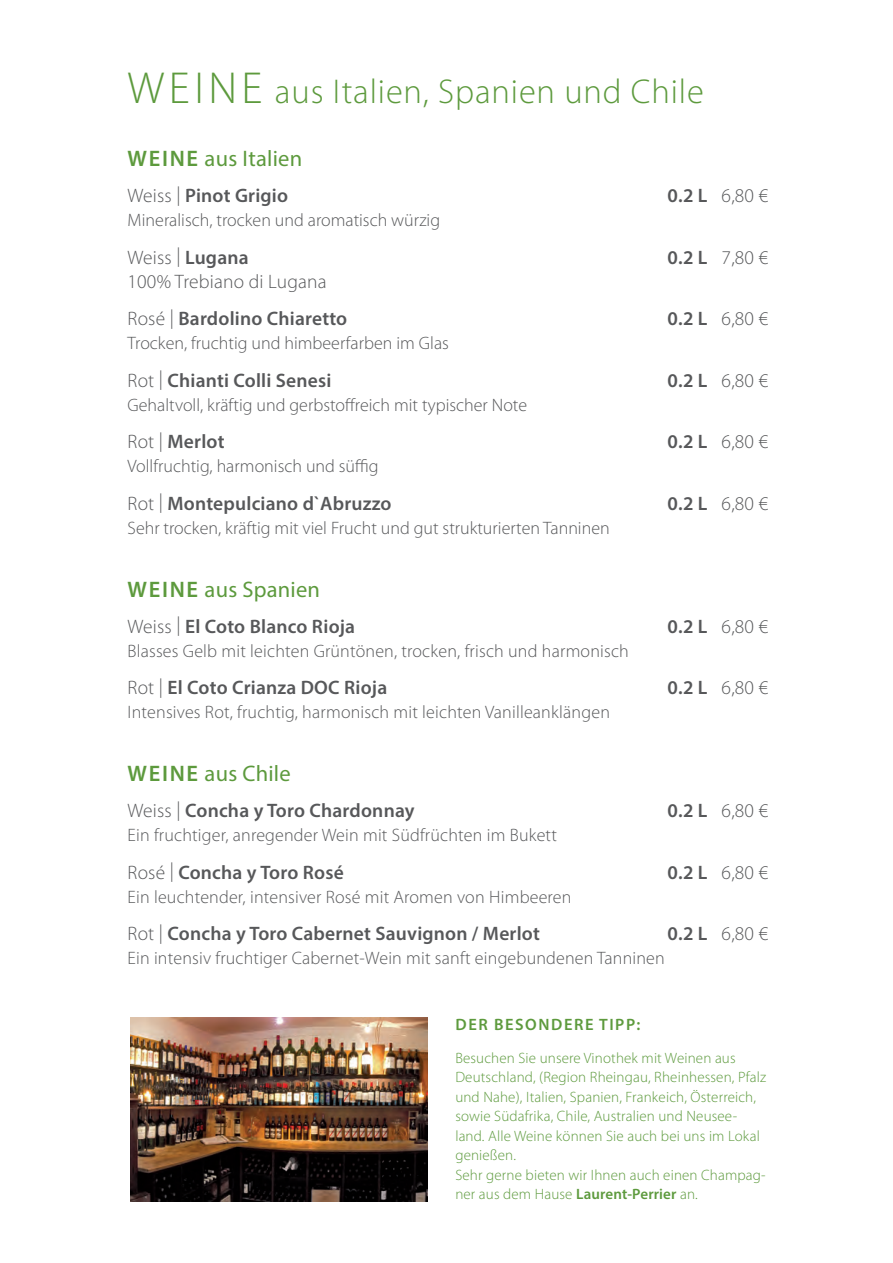
<style>
.page{position:relative;width:893px;height:1263px;background:#fff}
.page>*{position:absolute;margin:0;border:0;box-sizing:border-box;transform-origin:0 0}
.t1{font:300 34.5px "Myriad Pro";letter-spacing:.025em;color:#5d9a3d}
.t2{font:22.5px "Myriad Pro";letter-spacing:.01em;color:#5d9a3d}
.t3{font:600 19.5px "Myriad Pro";letter-spacing:.01em;color:#57585a}
.t4{font:300 19.5px "Myriad Pro";letter-spacing:.01em;color:#57585a}
.t5{font:300 18px "Myriad Pro";letter-spacing:.01em;color:#57585a}
.t6{font:600 16.5px "Myriad Pro";letter-spacing:.095em;color:#5d9a3d}
.t7{font:300 15px/19.5px "Myriad Pro";letter-spacing:.01em;color:#5d9a3d}
.s1{font-size:45px}
.s2{font-weight:600}
.s3{font-weight:300}
</style>
<div class="page">
<img style="left:130px;top:1017px;width:297px;height:185px">
<p class="t1" style="left:128px;top:71px;width:578px"><span class="s1">WEINE</span> aus Italien, Spanien und Chile</p>
<p class="t2" style="left:128px;top:145px;width:176px"><span class="s2">WEINE</span> aus Italien</p>
<p class="t3" style="left:128px;top:183px;width:162px"><span class="s3">Weiss |</span> Pinot Grigio</p>
<p class="t4" style="left:668px;top:184px;width:102px"><span class="s2">0.2 L</span> 6,80 €</p>
<p class="t5" style="left:128px;top:209px;width:314px">Mineralisch, trocken und aromatisch würzig</p>
<p class="t4" style="left:128px;top:245px;width:123px">Weiss | <span class="s2">Lugana</span></p>
<p class="t4" style="left:668px;top:245px;width:102px"><span class="s2">0.2 L</span> 7,80 €</p>
<p class="t4" style="left:128px;top:269px;width:201px">100% Trebiano di Lugana</p>
<p class="t3" style="left:128px;top:306px;width:221px"><span class="s3">Rosé |</span> Bardolino Chiaretto</p>
<p class="t4" style="left:668px;top:307px;width:102px"><span class="s2">0.2 L</span> 6,80 €</p>
<p class="t5" style="left:128px;top:332px;width:323px">Trocken, fruchtig und himbeerfarben im Glas</p>
<p class="t3" style="left:128px;top:368px;width:205px"><span class="s3">Rot |</span> Chianti Colli Senesi</p>
<p class="t4" style="left:668px;top:368px;width:102px"><span class="s2">0.2 L</span> 6,80 €</p>
<p class="t5" style="left:128px;top:394px;width:401px">Gehaltvoll, kräftig und gerbstoffreich mit typischer Note</p>
<p class="t3" style="left:128px;top:429px;width:99px"><span class="s3">Rot |</span> Merlot</p>
<p class="t4" style="left:668px;top:430px;width:102px"><span class="s2">0.2 L</span> 6,80 €</p>
<p class="t5" style="left:128px;top:455px;width:253px">Vollfruchtig, harmonisch und süffig</p>
<p class="t3" style="left:128px;top:491px;width:266px"><span class="s3">Rot |</span> Montepulciano d`Abruzzo</p>
<p class="t4" style="left:668px;top:491px;width:102px"><span class="s2">0.2 L</span> 6,80 €</p>
<p class="t5" style="left:128px;top:517px;width:484px">Sehr trocken, kräftig mit viel Frucht und gut strukturierten Tanninen</p>
<p class="t2" style="left:128px;top:575px;width:194px"><span class="s2">WEINE</span> aus Spanien</p>
<p class="t3" style="left:128px;top:614px;width:229px"><span class="s3">Weiss |</span> El Coto Blanco Rioja</p>
<p class="t4" style="left:668px;top:614px;width:102px"><span class="s2">0.2 L</span> 6,80 €</p>
<p class="t5" style="left:128px;top:640px;width:503px">Blasses Gelb mit leichten Grüntönen, trocken, frisch und harmonisch</p>
<p class="t3" style="left:128px;top:675px;width:261px"><span class="s3">Rot |</span> El Coto Crianza DOC Rioja</p>
<p class="t4" style="left:668px;top:676px;width:102px"><span class="s2">0.2 L</span> 6,80 €</p>
<p class="t5" style="left:128px;top:701px;width:484px">Intensives Rot, fruchtig, harmonisch mit leichten Vanilleanklängen</p>
<p class="t2" style="left:128px;top:760px;width:165px"><span class="s2">WEINE</span> aus Chile</p>
<p class="t3" style="left:128px;top:798px;width:289px"><span class="s3">Weiss |</span> Concha y Toro Chardonnay</p>
<p class="t4" style="left:668px;top:799px;width:102px"><span class="s2">0.2 L</span> 6,80 €</p>
<p class="t5" style="left:128px;top:824px;width:431px">Ein fruchtiger, anregender Wein mit Südfrüchten im Bukett</p>
<p class="t3" style="left:128px;top:860px;width:218px"><span class="s3">Rosé |</span> Concha y Toro Rosé</p>
<p class="t4" style="left:668px;top:860px;width:102px"><span class="s2">0.2 L</span> 6,80 €</p>
<p class="t5" style="left:128px;top:886px;width:445px">Ein leuchtender, intensiver Rosé mit Aromen von Himbeeren</p>
<p class="t3" style="left:128px;top:921px;width:414px"><span class="s3">Rot |</span> Concha y Toro Cabernet Sauvignon / Merlot</p>
<p class="t4" style="left:668px;top:922px;width:102px"><span class="s2">0.2 L</span> 6,80 €</p>
<p class="t5" style="left:128px;top:947px;width:539px">Ein intensiv fruchtiger Cabernet-Wein mit sanft eingebundenen Tanninen</p>
<p class="t6" style="left:455px;top:1014px;width:186px">DER BESONDERE TIPP:</p>
<p class="t7" style="left:455px;top:1048px;width:312px">Besuchen Sie unsere Vinothek mit Weinen aus Deutschland, (Region Rheingau, Rheinhessen, Pfalz und Nahe), Italien, Spanien, Frankeich, Österreich, sowie Südafrika, Chile, Australien und Neusee&shy;land. Alle Weine können Sie auch bei uns im Lokal genießen.</p>
<p class="t7" style="left:455px;top:1165px;width:312px">Sehr gerne bieten wir Ihnen auch einen Champag&shy;ner aus dem Hause <span class="s2">Laurent-Perrier</span> an.</p>
</div>
